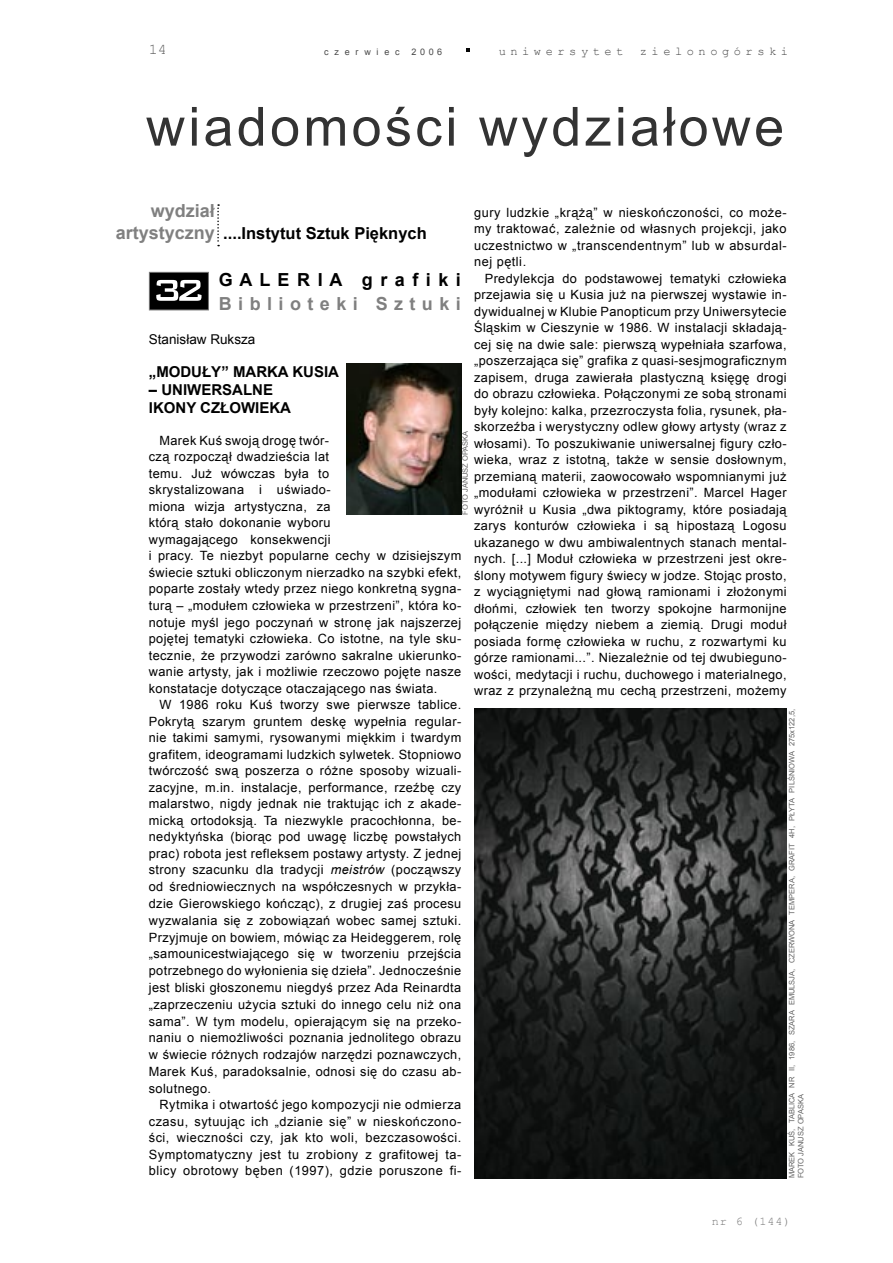
<style>
.page{position:relative;width:893px;height:1263px;background:#fff}
.page>*{position:absolute;margin:0;border:0;box-sizing:border-box;transform-origin:0 0}
.t1{font:54px "Arial";letter-spacing:.06em;color:#333}
.t2{font:700 18px/21.6px "Arial";color:#808080;text-align:right}
.t3{font:700 18px "Arial";color:#000}
.t4{font:700 16.5px "Arial";color:#000}
.Podstawowy_bez_wcięcia{font:700 15px "Arial";color:#000}
.t5{font:15px "Courier New";color:#636363}
.Podstawowy_bez_wcięcia-2{font:13.5px "Arial";color:#000}
.Podstawowy{font:12.75px/16.5px "Arial";letter-spacing:.03em;color:#000;text-align:justify}
.t6{font:12px "Courier New";letter-spacing:.38em;color:#484848}
.t7{font:11.85px "Courier New";color:#7c7c7c}
.t8{font:9px "Arial";letter-spacing:.64em;color:#484848}
.Podpis_zdjęcia{font:7.5px/9px "Arial";color:#636363}
.s1{font-style:italic}
</style>
<div class="page">
<svg style="left:466px;top:49px;width:4px;height:3px"></svg>
<svg style="left:217px;top:204px;width:2px;height:42px"></svg>
<div style="left:149px;top:272px;width:59px;height:38px;background:#000"></div>
<div style="left:149px;top:272px;width:60px;height:38px;border:1px solid #7c7c7c"></div>
<svg style="left:156px;top:280px;width:46px;height:21px"></svg>
<img style="left:346px;top:363px;width:115px;height:152px">
<img style="left:474px;top:709px;width:313px;height:469px">
<p class="t5" style="left:149px;top:40px;width:19px">14</p>
<p class="t8" style="left:324px;top:46px;width:77px">czerwiec</p>
<p class="t8" style="left:411px;top:46px;width:32px">2006</p>
<p class="t6" style="left:499px;top:44px;width:126px">uniwersytet</p>
<p class="t6" style="left:640px;top:44px;width:150px">zielonogórski</p>
<p class="t1" style="left:146px;top:91px;width:640px">wiadomości wydziałowe</p>
<p class="t2" style="left:116px;top:201px;width:101px">wydział artystyczny</p>
<p class="Podstawowy" style="left:474px;top:204px;width:314px">gury ludzkie „krążą” w nieskończoności, co może&shy;my traktować, zależnie od własnych projekcji, jako uczestnictwo w „transcendentnym” lub w absurdal&shy;nej pętli.</p>
<p class="Podstawowy" style="left:474px;top:270px;width:314px;text-indent:11px">Predylekcja do podstawowej tematyki człowieka przejawia się u Kusia już na pierwszej wystawie in&shy;dywidualnej w Klubie Panopticum przy Uniwersytecie Śląskim w Cieszynie w 1986. W instalacji składają&shy;cej się na dwie sale: pierwszą wypełniała szarfowa, „poszerzająca się” grafika z quasi-sesjmograficznym zapisem, druga zawierała plastyczną księgę drogi do obrazu człowieka. Połączonymi ze sobą stronami były kolejno: kalka, przezroczysta folia, rysunek, pła&shy;skorzeźba i werystyczny odlew głowy artysty (wraz z włosami). To poszukiwanie uniwersalnej figury czło&shy;wieka, wraz z istotną, także w sensie dosłownym, przemianą materii, zaowocowało wspomnianymi już „modułami człowieka w przestrzeni”. Marcel Hager wyróżnił u Kusia „dwa piktogramy, które posiadają zarys konturów człowieka i są hipostazą Logosu ukazanego w dwu ambiwalentnych stanach mental&shy;nych. [...] Moduł człowieka w przestrzeni jest okre&shy;ślony motywem figury świecy w jodze. Stojąc prosto, z wyciągniętymi nad głową ramionami i złożonymi dłońmi, człowiek ten tworzy spokojne harmonijne połączenie między niebem a ziemią. Drugi moduł posiada formę człowieka w ruchu, z rozwartymi ku górze ramionami...”. Niezależnie od tej dwubieguno&shy;wości, medytacji i ruchu, duchowego i materialnego, wraz z przynależną mu cechą przestrzeni, możemy</p>
<p class="t4" style="left:223px;top:222px;width:205px">....Instytut Sztuk Pięknych</p>
<p class="t3" style="left:219px;top:267px;width:244px">G A L E R I A g r a f i k i</p>
<p class="t2" style="left:219px;top:293px;width:244px">B i b l i o t e k i S z t u k i</p>
<p class="Podstawowy_bez_wcięcia-2" style="left:149px;top:330px;width:108px">Stanisław Ruksza</p>
<p class="Podstawowy_bez_wcięcia" style="left:149px;top:362px;width:192px">„MODUŁY” MARKA KUSIA</p>
<p class="Podstawowy_bez_wcięcia" style="left:149px;top:380px;width:126px">– UNIWERSALNE</p>
<p class="Podstawowy_bez_wcięcia" style="left:149px;top:398px;width:144px">IKONY CZŁOWIEKA</p>
<p class="Podstawowy" style="left:149px;top:432px;width:314px;text-align:left;text-indent:11px">Marek Kuś swoją drogę twór-<br>czą rozpoczął dwadzieścia lat<br>temu. Już wówczas była to<br>skrystalizowana i uświado-<br>miona wizja artystyczna, za<br>którą stało dokonanie wyboru<br>wymagającego konsekwencji<br>i pracy. Te niezbyt popularne cechy w dzisiejszym świecie sztuki obliczonym nierzadko na szybki efekt, poparte zostały wtedy przez niego konkretną sygna&shy;turą – „modułem człowieka w przestrzeni”, która ko&shy;notuje myśl jego poczynań w stronę jak najszerzej pojętej tematyki człowieka. Co istotne, na tyle sku&shy;tecznie, że przywodzi zarówno sakralne ukierunko&shy;wanie artysty, jak i możliwie rzeczowo pojęte nasze konstatacje dotyczące otaczającego nas świata.</p>
<p class="Podstawowy" style="left:149px;top:696px;width:314px;text-indent:11px">W 1986 roku Kuś tworzy swe pierwsze tablice.<br>Pokrytą szarym gruntem deskę wypełnia regular&shy;nie takimi samymi, rysowanymi miękkim i twardym grafitem, ideogramami ludzkich sylwetek. Stopniowo twórczość swą poszerza o różne sposoby wizuali&shy;zacyjne, m.in. instalacje, performance, rzeźbę czy malarstwo, nigdy jednak nie traktując ich z akade&shy;micką ortodoksją. Ta niezwykle pracochłonna, be&shy;nedyktyńska (biorąc pod uwagę liczbę powstałych prac) robota jest refleksem postawy artysty. Z jednej strony szacunku dla tradycji <span class="s1">meistrów</span> (począwszy od średniowiecznych na współczesnych w przykła&shy;dzie Gierowskiego kończąc), z drugiej zaś procesu wyzwalania się z zobowiązań wobec samej sztuki.<br>Przyjmuje on bowiem, mówiąc za Heideggerem, rolę „samounicestwiającego się w tworzeniu przejścia potrzebnego do wyłonienia się dzieła”. Jednocześnie jest bliski głoszonemu niegdyś przez Ada Reinardta „zaprzeczeniu użycia sztuki do innego celu niż ona sama”. W tym modelu, opierającym się na przeko&shy;naniu o niemożliwości poznania jednolitego obrazu w świecie różnych rodzajów narzędzi poznawczych, Marek Kuś, paradoksalnie, odnosi się do czasu ab&shy;solutnego.</p>
<p class="Podstawowy" style="left:149px;top:1097px;width:314px;text-indent:11px">Rytmika i otwartość jego kompozycji nie odmierza czasu, sytuując ich „dzianie się” w nieskończono&shy;ści, wieczności czy, jak kto woli, bezczasowości.<br>Symptomatyczny jest tu zrobiony z grafitowej ta&shy;blicy obrotowy bęben (1997), gdzie poruszone fi-</p>
<p class="Podpis_zdjęcia" style="left:461px;top:515px;width:86px;rotate:-90deg">FOTO JANUSZ OPASKA</p>
<p class="Podpis_zdjęcia" style="left:787px;top:1178px;width:471px;rotate:-90deg">MAREK KUŚ, TABLICA NR II, 1986, SZARA EMULSJA, CZERWONA TEMPERA, GRAFIT 4H, PŁYTA PILŚNIOWA 275x122,5,<br>FOTO JANUSZ OPASKA</p>
<p class="t7" style="left:712px;top:1214px;width:80px">nr 6 (144)</p>
</div>
